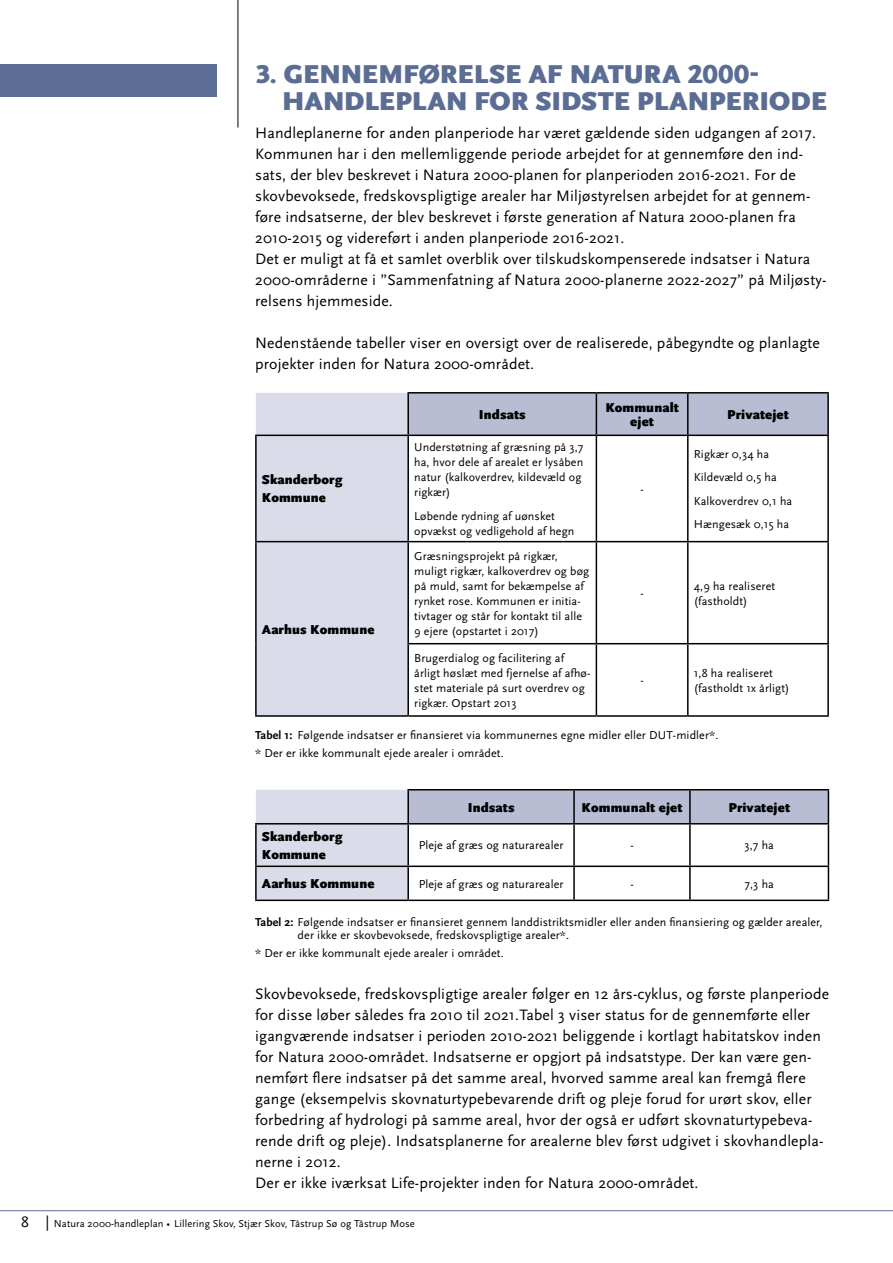
<style>
.page{position:relative;width:893px;height:1263px;background:#fff}
.page>*{position:absolute;margin:0;border:0;box-sizing:border-box;transform-origin:0 0}
.Overskrift2{font:900 27px/27px "Scala Sans OT";color:#5b6d94}
.Brødtext{font:15.75px/21px "Scala Sans OT";letter-spacing:.01em;color:#000}
.Tabel_bold{font:900 13.5px/18px "Scala Sans OT";letter-spacing:.01em;color:#000}
.Tabel_reg{font:12px/15px "Scala Sans OT";letter-spacing:.01em;color:#000}
.Foto{font:12px/13.5px "Scala Sans OT";letter-spacing:.01em;color:#000}
.t1{font:10.5px "Scala Sans OT";letter-spacing:.01em;color:#000}
.s1{font-weight:700}
.s2{font-size:15.75px}
</style>
<div class="page">
<hr style="left:0;top:1210px;width:893px;height:1px;background:#5b6d94">
<hr style="left:238px;top:0;width:1px;height:128px;background:#000">
<div style="left:0;top:64px;width:217px;height:33px;background:#5b6d94"></div>
<div style="left:256px;top:393px;width:151px;height:322px;background:#dadde9"></div>
<div style="left:409px;top:394px;width:418px;height:41px;background:#b8bdd3"></div>
<hr style="left:407px;top:392px;width:189px;height:2px;background:#000">
<hr style="left:407px;top:394px;width:2px;height:41px;background:#000">
<hr style="left:596px;top:392px;width:92px;height:2px;background:#000">
<hr style="left:596px;top:394px;width:1px;height:41px;background:#000">
<hr style="left:688px;top:392px;width:141px;height:2px;background:#000">
<hr style="left:687px;top:394px;width:2px;height:41px;background:#000">
<hr style="left:827px;top:394px;width:2px;height:41px;background:#000">
<hr style="left:255px;top:435px;width:153px;height:1px;background:#000">
<hr style="left:255px;top:436px;width:2px;height:105px;background:#000">
<hr style="left:408px;top:435px;width:188px;height:1px;background:#000">
<hr style="left:407px;top:436px;width:2px;height:105px;background:#000">
<hr style="left:596px;top:435px;width:92px;height:1px;background:#000">
<hr style="left:596px;top:436px;width:1px;height:105px;background:#000">
<hr style="left:688px;top:435px;width:141px;height:1px;background:#000">
<hr style="left:687px;top:436px;width:2px;height:105px;background:#000">
<hr style="left:827px;top:436px;width:2px;height:105px;background:#000">
<hr style="left:255px;top:541px;width:153px;height:1px;background:#000">
<hr style="left:255px;top:542px;width:2px;height:102px;background:#000">
<hr style="left:408px;top:541px;width:188px;height:1px;background:#000">
<hr style="left:407px;top:542px;width:2px;height:101px;background:#000">
<hr style="left:596px;top:541px;width:92px;height:1px;background:#000">
<hr style="left:596px;top:542px;width:1px;height:101px;background:#000">
<hr style="left:688px;top:541px;width:141px;height:1px;background:#000">
<hr style="left:687px;top:542px;width:2px;height:101px;background:#000">
<hr style="left:827px;top:542px;width:2px;height:101px;background:#000">
<hr style="left:255px;top:644px;width:2px;height:71px;background:#000">
<hr style="left:407px;top:643px;width:189px;height:1px;background:#000">
<hr style="left:407px;top:644px;width:2px;height:71px;background:#000">
<hr style="left:596px;top:643px;width:92px;height:1px;background:#000">
<hr style="left:596px;top:644px;width:1px;height:71px;background:#000">
<hr style="left:688px;top:643px;width:141px;height:1px;background:#000">
<hr style="left:687px;top:644px;width:2px;height:71px;background:#000">
<hr style="left:827px;top:644px;width:2px;height:71px;background:#000">
<hr style="left:255px;top:715px;width:153px;height:2px;background:#000">
<hr style="left:408px;top:715px;width:188px;height:2px;background:#000">
<hr style="left:596px;top:715px;width:92px;height:2px;background:#000">
<hr style="left:688px;top:715px;width:141px;height:2px;background:#000">
<svg style="left:256px;top:790px;width:572px;height:109px"></svg>
<hr style="left:407px;top:789px;width:167px;height:1px;background:#000">
<hr style="left:407px;top:790px;width:2px;height:33px;background:#000">
<hr style="left:574px;top:789px;width:116px;height:1px;background:#000">
<hr style="left:573px;top:790px;width:2px;height:33px;background:#000">
<hr style="left:690px;top:789px;width:139px;height:1px;background:#000">
<hr style="left:689px;top:790px;width:2px;height:33px;background:#000">
<hr style="left:828px;top:790px;width:1px;height:33px;background:#000">
<hr style="left:255px;top:823px;width:153px;height:1px;background:#000">
<hr style="left:255px;top:824px;width:2px;height:41px;background:#000">
<hr style="left:408px;top:823px;width:166px;height:1px;background:#000">
<hr style="left:407px;top:824px;width:2px;height:41px;background:#000">
<hr style="left:574px;top:823px;width:116px;height:1px;background:#000">
<hr style="left:573px;top:824px;width:2px;height:41px;background:#000">
<hr style="left:690px;top:823px;width:139px;height:1px;background:#000">
<hr style="left:689px;top:824px;width:2px;height:41px;background:#000">
<hr style="left:828px;top:824px;width:1px;height:41px;background:#000">
<hr style="left:255px;top:865px;width:153px;height:2px;background:#000">
<hr style="left:255px;top:867px;width:2px;height:32px;background:#000">
<hr style="left:408px;top:865px;width:166px;height:2px;background:#000">
<hr style="left:407px;top:867px;width:2px;height:32px;background:#000">
<hr style="left:574px;top:865px;width:116px;height:2px;background:#000">
<hr style="left:573px;top:867px;width:2px;height:32px;background:#000">
<hr style="left:690px;top:865px;width:139px;height:2px;background:#000">
<hr style="left:689px;top:867px;width:2px;height:32px;background:#000">
<hr style="left:828px;top:867px;width:1px;height:32px;background:#000">
<hr style="left:255px;top:899px;width:153px;height:2px;background:#000">
<hr style="left:408px;top:899px;width:166px;height:2px;background:#000">
<hr style="left:574px;top:899px;width:116px;height:2px;background:#000">
<hr style="left:690px;top:899px;width:139px;height:2px;background:#000">
<p class="Overskrift2" style="left:282px;top:61px;width:546px;text-indent:-27px">3. GENNEMFØRELSE AF NATURA 2000-<br>HANDLEPLAN FOR SIDSTE PLANPERIODE</p>
<p class="Brødtext" style="left:255px;top:122px;width:573px">Handleplanerne for anden planperiode har været gældende siden udgangen af 2017.<br>Kommunen har i den mellemliggende periode arbejdet for at gennemføre den ind&shy;sats, der blev beskrevet i Natura 2000-planen for planperioden 2016-2021. For de skovbevoksede, fredskovspligtige arealer har Miljøstyrelsen arbejdet for at gennem&shy;føre indsatserne, der blev beskrevet i første generation af Natura 2000-planen fra 2010-2015 og videreført i anden planperiode 2016-2021.<br>Det er muligt at få et samlet overblik over tilskudskompenserede indsatser i Natura 2000-områderne i ”Sammenfatning af Natura 2000-planerne 2022-2027” på Miljøsty&shy;relsens hjemmeside.</p>
<p class="Brødtext" style="left:255px;top:332px;width:566px">Nedenstående tabeller viser en oversigt over de realiserede, påbegyndte og planlagte projekter inden for Natura 2000-området.</p>
<p class="Tabel_bold" style="left:479px;top:406px;width:48px">Indsats</p>
<p class="Tabel_bold" style="left:605px;top:401px;width:75px;line-height:13.5px;text-align:center">Kommunalt ejet</p>
<p class="Tabel_bold" style="left:727px;top:406px;width:63px">Privatejet</p>
<p class="Tabel_bold" style="left:262px;top:471px;width:82px">Skanderborg<br>Kommune</p>
<p class="Tabel_bold" style="left:262px;top:620px;width:114px">Aarhus Kommune</p>
<p class="Tabel_reg" style="left:414px;top:440px;width:171px">Understøtning af græsning på 3,7 ha, hvor dele af arealet er lysåben natur (kalkoverdrev, kildevæld og rigkær)</p>
<p class="Tabel_reg" style="left:414px;top:508px;width:162px">Løbende rydning af uønsket opvækst og vedligehold af hegn</p>
<p class="Tabel_reg" style="left:414px;top:548px;width:177px">Græsningsprojekt på rigkær, muligt rigkær, kalkoverdrev og bøg på muld, samt for bekæmpelse af rynket rose. Kommunen er initia&shy;tivtager og står for kontakt til alle<br>9 ejere (opstartet i 2017)</p>
<p class="Tabel_reg" style="left:640px;top:481px;width:5px">-</p>
<p class="Tabel_reg" style="left:640px;top:586px;width:5px">-</p>
<p class="Tabel_reg" style="left:694px;top:446px;width:77px">Rigkær 0,34 ha</p>
<p class="Tabel_reg" style="left:694px;top:470px;width:84px">Kildevæld 0,5 ha</p>
<p class="Tabel_reg" style="left:694px;top:493px;width:100px">Kalkoverdrev 0,1 ha</p>
<p class="Tabel_reg" style="left:694px;top:517px;width:97px">Hængesæk 0,15 ha</p>
<p class="Tabel_reg" style="left:694px;top:578px;width:83px">4,9 ha realiseret (fastholdt)</p>
<p class="Tabel_reg" style="left:414px;top:650px;width:178px">Brugerdialog og facilitering af årligt høslæt med fjernelse af afhø&shy;stet materiale på surt overdrev og rigkær. Opstart 2013</p>
<p class="Tabel_reg" style="left:694px;top:665px;width:97px">1,8 ha realiseret (fastholdt 1x årligt)</p>
<p class="Foto" style="left:255px;top:728px;width:465px"><span class="s1">Tabel 1:</span> Følgende indsatser er finansieret via kommunernes egne midler eller DUT-midler*.</p>
<p class="Foto" style="left:255px;top:746px;width:250px">* Der er ikke kommunalt ejede arealer i området.</p>
<p class="Tabel_reg" style="left:640px;top:673px;width:5px">-</p>
<p class="Tabel_bold" style="left:468px;top:798px;width:48px">Indsats</p>
<p class="Tabel_bold" style="left:582px;top:798px;width:102px">Kommunalt ejet</p>
<p class="Tabel_bold" style="left:728px;top:798px;width:63px">Privatejet</p>
<p class="Tabel_bold" style="left:262px;top:828px;width:82px">Skanderborg<br>Kommune</p>
<p class="Tabel_reg" style="left:419px;top:838px;width:146px">Pleje af græs og naturarealer</p>
<p class="Tabel_reg" style="left:630px;top:838px;width:5px">-</p>
<p class="Tabel_reg" style="left:744px;top:838px;width:31px">3,7 ha</p>
<p class="Tabel_bold" style="left:262px;top:875px;width:114px">Aarhus Kommune</p>
<p class="Tabel_reg" style="left:419px;top:876px;width:146px">Pleje af græs og naturarealer</p>
<p class="Tabel_reg" style="left:630px;top:876px;width:5px">-</p>
<p class="Tabel_reg" style="left:744px;top:876px;width:31px">7,3 ha</p>
<p class="Foto" style="left:298px;top:915px;width:526px;text-indent:-43px"><span class="s1">Tabel 2:</span> Følgende indsatser er finansieret gennem landdistriktsmidler eller anden finansiering og gælder arealer, der ikke er skovbevoksede, fredskovspligtige arealer*.</p>
<p class="Foto" style="left:255px;top:946px;width:250px">* Der er ikke kommunalt ejede arealer i området.</p>
<p class="Brødtext" style="left:255px;top:983px;width:576px">Skovbevoksede, fredskovspligtige arealer følger en 12 års-cyklus, og første planperiode for disse løber således fra 2010 til 2021.Tabel 3 viser status for de gennemførte eller igangværende indsatser i perioden 2010-2021 beliggende i kortlagt habitatskov inden for Natura 2000-området. Indsatserne er opgjort på indsatstype. Der kan være gen&shy;nemført flere indsatser på det samme areal, hvorved samme areal kan fremgå flere gange (eksempelvis skovnaturtypebevarende drift og pleje forud for urørt skov, eller forbedring af hydrologi på samme areal, hvor der også er udført skovnaturtypebeva&shy;rende drift og pleje). Indsatsplanerne for arealerne blev først udgivet i skovhandlepla&shy;nerne i 2012.<br>Der er ikke iværksat Life-projekter inden for Natura 2000-området.</p>
<p class="t1" style="left:21px;top:1217px;width:395px"><span class="s2">8 |</span> Natura 2000-handleplan • Lillering Skov, Stjær Skov, Tåstrup Sø og Tåstrup Mose</p>
</div>
